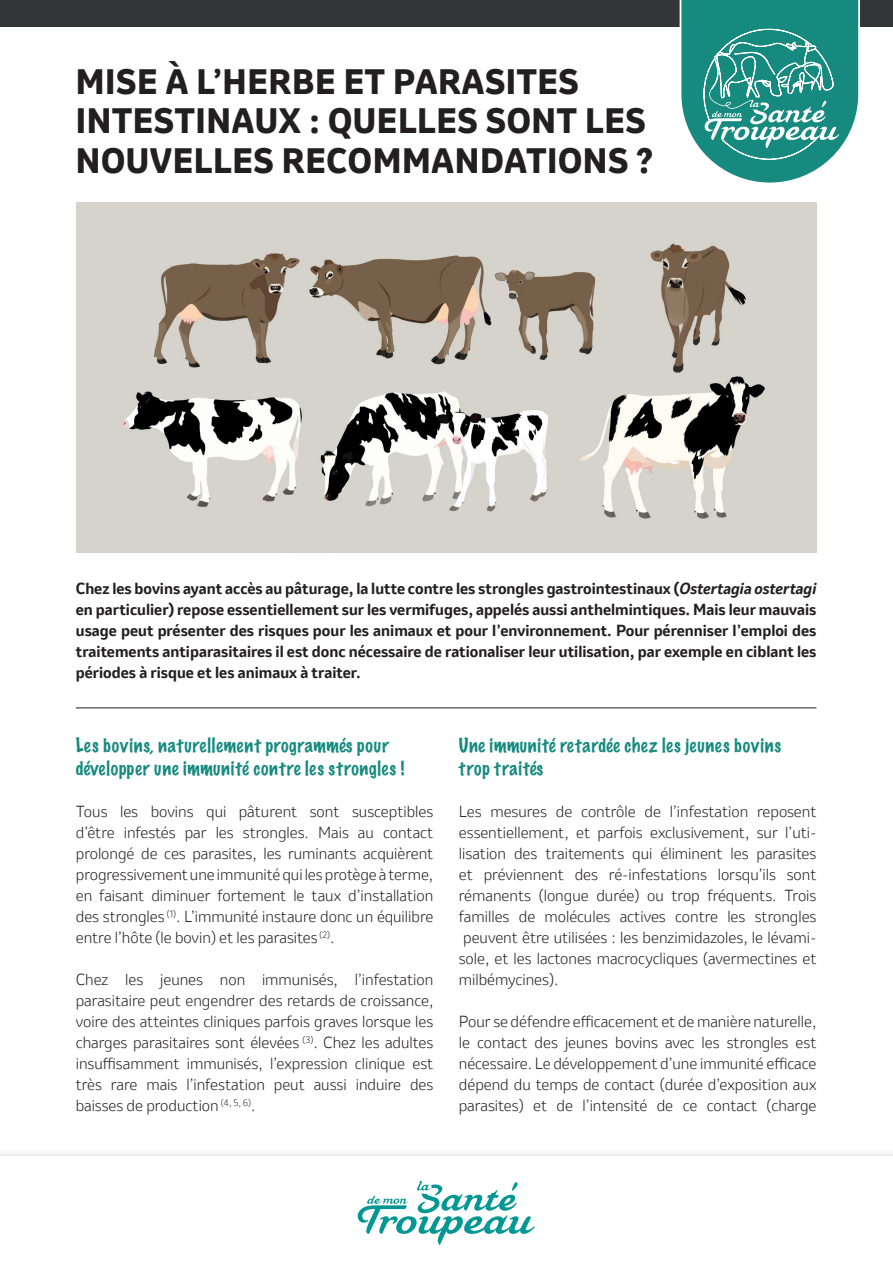
<style>
.page{position:relative;width:893px;height:1263px;background:#fff}
.page>*{position:absolute;margin:0;border:0;box-sizing:border-box;transform-origin:0 0}
.t1{font:800 33px/39.6px "Invention";letter-spacing:.02em;color:#231f20}
.t2{font:100 18px/22.5px "Marker Felt";letter-spacing:.04em;color:#168a7f}
.t3{font:300 15px/21px "Invention";color:#231f20;text-align:justify}
.t4{font:700 15px/21px "Invention";color:#231f20;text-align:justify}
.s1{font-style:italic}
</style>
<div class="page">
<hr style="left:76px;top:708px;width:740px;height:1px;background:#231f20">
<img style="left:77px;top:203px;width:739px;height:350px">
<div style="left:0;top:1148px;width:893px;height:115px;background:#231f20;opacity:.2"></div>
<div style="left:0;top:1157px;width:893px;height:106px;background:#fff"></div>
<svg style="left:358px;top:1181px;width:177px;height:64px"></svg>
<div style="left:0;top:0;width:893px;height:27px;background:#333638"></div>
<svg style="left:679px;top:0;width:181px;height:183px"></svg>
<h1 class="t1" style="left:76px;top:62px;width:579px">MISE À L’HERBE ET PARASITES<br>INTESTINAUX : QUELLES SONT LES<br>NOUVELLES RECOMMANDATIONS ?</h1>
<p class="t4" style="left:76px;top:578px;width:742px">Chez les bovins ayant accès au pâturage, la lutte contre les strongles gastrointestinaux (<span class="s1">Ostertagia ostertagi </span>en particulier) repose essentiellement sur les vermifuges, appelés aussi anthelmintiques. Mais leur mauvais usage peut présenter des risques pour les animaux et pour l’environnement. Pour pérenniser l’emploi des traitements antiparasitaires il est donc nécessaire de rationaliser leur utilisation, par exemple en ciblant les périodes à risque et les animaux à traiter.</p>
<p class="t2" style="left:76px;top:734px;width:330px">Les bovins, naturellement programmés pour développer une immunité contre les strongles !</p>
<p class="t3" style="left:76px;top:800px;width:359px">Tous les bovins qui pâturent sont susceptibles d’être infestés par les strongles. Mais au contact prolongé de ces parasites, les ruminants acquièrent progressivement une immunité qui les protège à terme, en faisant diminuer fortement le taux d’installation des strongles <sup>(1)</sup>. L’immunité instaure donc un équilibre entre l’hôte (le bovin) et les parasites <sup>(2)</sup>.</p>
<p class="t3" style="left:76px;top:968px;width:359px">Chez les jeunes non immunisés, l’infestation parasitaire peut engendrer des retards de croissance, voire des atteintes cliniques parfois graves lorsque les charges parasitaires sont élevées <sup>(3)</sup>. Chez les adultes insuffisamment immunisés, l’expression clinique est très rare mais l’infestation peut aussi induire des baisses de production <sup>(4,</sup> <sup>5,</sup> <sup>6)</sup>.</p>
<p class="t2" style="left:459px;top:734px;width:324px">Une immunité retardée chez les jeunes bovins trop traités</p>
<p class="t3" style="left:459px;top:800px;width:359px">Les mesures de contrôle de l’infestation reposent essentiellement, et parfois exclusivement, sur l’uti&shy;lisation des traitements qui éliminent les parasites et préviennent des ré-infestations lorsqu’ils sont rémanents (longue durée) ou trop fréquents. Trois familles de molécules actives contre les strongles peuvent être utilisées : les benzimidazoles, le lévami&shy;sole, et les lactones macrocycliques (avermectines et milbémycines).</p>
<p class="t3" style="left:459px;top:1010px;width:359px">Pour se défendre efficacement et de manière naturelle, le contact des jeunes bovins avec les strongles est nécessaire. Le développement d’une immunité efficace dépend du temps de contact (durée d’exposition aux parasites) et de l’intensité de ce contact (charge</p>
</div>
